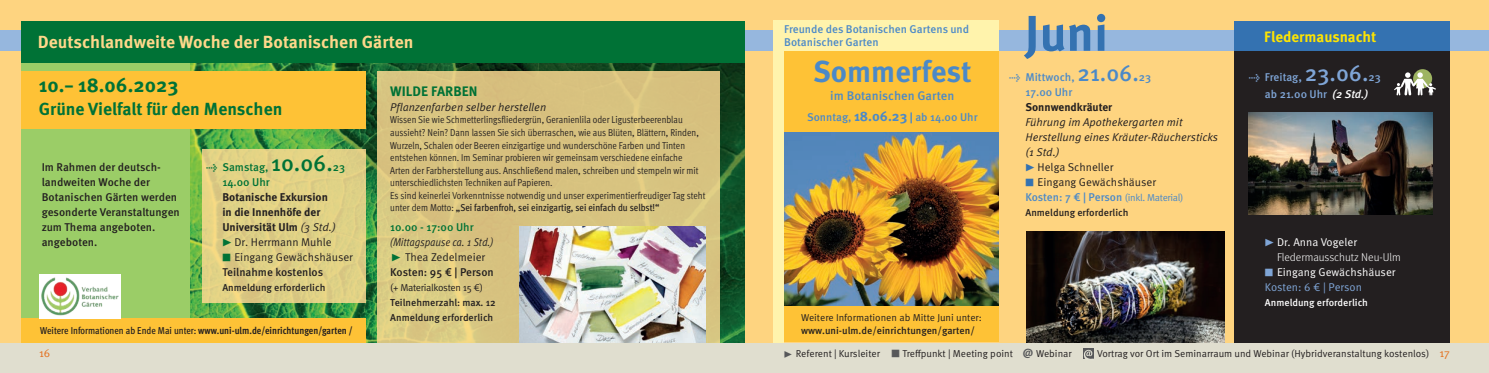
<style>
.page{position:relative;width:1489px;height:373px;background:#fff}
.page>*{position:absolute;margin:0;border:0;box-sizing:border-box;transform-origin:0 0}
.t1{font:700 50px "Meta OT";color:#3472b1}
.t2{font:700 30px "Meta OT";color:#4b89c8}
.t3{font:700 20px "Meta OT";color:#007236}
.t4{font:700 17.5px "Meta OT";color:#fed78a}
.t5{font:700 17.5px "Meta OT";color:#007236}
.t6{font:700 15px "Meta OT";color:#ffe501}
.t7{font:700 13.75px "Meta OT";color:#007236}
.t8{font:500 12.5px "Meta OT";color:#4b89c8}
.t9{font:500 11.25px/15px "Meta OT";color:#231f20}
.t10{font:500 11.25px/12.5px "Meta OT";color:#4b89c8}
.t11{font:11.25px/15px "Meta OT Norm Ita";color:#231f20}
.t12{font:11.25px "Meta OT Norm";color:#231f20}
.t13{font:700 11.25px/15px "Meta OT";color:#231f20}
.t14{font:11.25px/15px "Meta OT Norm";color:#fff}
.t15{font:500 11.25px/15px "Meta OT";color:#007236}
.t16{font:500 11.25px/17.5px "Meta OT";color:#7fa5d6;text-align:center}
.t17{font:300 11.25px "Meta OT";color:#fff}
.t18{font:11.25px "Meta OT Cond Norm Ita";letter-spacing:-.005em;color:#231f20}
.t19{font:11.25px "Meta OT Norm";color:#e4701e}
.t20{font:10px/12.5px "Meta OT Cond Norm";color:#231f20}
.t21{font:10px "Meta OT Norm";color:#231f20}
.t22{font:500 10px/15px "Meta OT";color:#231f20}
.t23{font:700 condensed 10px "Meta OT";color:#231f20}
.t24{font:500 condensed 10px "Meta OT";color:#231f20}
.t25{font:500 10px "Meta OT";color:#fff}
.t26{font:10px "Meta OT Norm";letter-spacing:-.035em;color:#231f20}
.s1{font-size:22.5px}
.s2{font-family:"Meta OT Norm Ita";font-weight:400}
.s3{font-size:21.25px;color:#007236}
.s4{font-family:"Meta OT";font-weight:500;font-size:10px;color:#007236}
.s5{font-weight:700;font-size:13.75px}
.s6{font-weight:700}
.s7{font-family:"Meta OT Cond Norm";font-weight:400;font-stretch:normal}
.s8{font-weight:500}
.s9{font-size:21.25px;color:#3472b1}
.s10{font-family:"Meta OT";font-weight:500;font-size:10px;color:#3472b1}
.s11{font-family:"Meta OT Norm";font-weight:400;font-size:10px}
.s12{font-size:12.5px}
.s13{font-style:italic;color:#fff}
.s14{font-size:21.25px;color:#7fa5d6}
.s15{font-family:"Meta OT";font-weight:500;font-size:10px;color:#7fa5d6}
.s16{color:#7fa5d6}
.s17{font-size:18.75px;color:#57585a}
.s18{font-family:"Meta OT";font-weight:500;color:#57585a}
.s19{font-family:"Meta OT";font-weight:700;font-size:11.62px;color:#57585a}
.s20{font-size:11.25px;color:#e4701e}
</style>
<div class="page">
<div style="left:0;top:0;width:1488px;height:372px;background:#fed480"></div>
<div style="left:780px;top:48px;width:218px;height:86px;background:#fec236"></div>
<div style="left:1234px;top:43px;width:215px;height:305px;background:#231f20"></div>
<img style="left:189px;top:62px;width:555px;height:280px">
<div style="left:21px;top:59px;width:168px;height:267px;background:#9bcd67"></div>
<div style="left:0;top:30px;width:1488px;height:21px;background:#96b7de"></div>
<div style="left:21px;top:318px;width:344px;height:28px;background:#fec236"></div>
<div style="left:39px;top:274px;width:82px;height:44px;background:#fff"></div>
<div style="left:377px;top:71px;width:342px;height:277px;background:linear-gradient(to bottom,#d7c07e,#dbca84)"></div>
<svg style="left:202px;top:149px;width:163px;height:153px;background:#dfcf84"></svg>
<div style="left:1234px;top:21px;width:215px;height:30px;background:#3472b1"></div>
<img style="left:783px;top:133px;width:215px;height:173px">
<div style="left:774px;top:306px;width:224px;height:35px;background:#fec236"></div>
<div style="left:772px;top:21px;width:11px;height:331px;background:#fff3ac"></div>
<img style="left:1248px;top:112px;width:184px;height:102px">
<img style="left:1026px;top:231px;width:198px;height:111px">
<img style="left:519px;top:226px;width:186px;height:116px">
<div style="left:0;top:342px;width:1488px;height:30px;background:#e0decf"></div>
<div style="left:21px;top:71px;width:344px;height:57px;background:#fec236"></div>
<div style="left:21px;top:21px;width:723px;height:41px;background:#007236"></div>
<div style="left:783px;top:21px;width:215px;height:30px;background:#fff3ac"></div>
<svg style="left:1412px;top:69px;width:19px;height:19px"></svg>
<svg style="left:1394px;top:72px;width:41px;height:23px"></svg>
<div style="left:1082px;top:347px;width:11px;height:11px;background:#57585a"></div>
<svg style="left:1083px;top:349px;width:10px;height:10px"></svg>
<img style="left:42px;top:277px;width:76px;height:37px">
<h3 class="t4" style="left:38px;top:31px;width:377px">Deutschlandweite Woche der Botanischen Gärten</h3>
<p class="t10" style="left:784px;top:23px;width:187px">Freunde des Botanischen Gartens und<br>Botanischer Garten</p>
<h3 class="t3" style="left:39px;top:73px;width:141px">10.– 18.06.2023</h3>
<h3 class="t5" style="left:39px;top:98px;width:245px">Grüne Vielfalt für den Menschen</h3>
<p class="t15" style="left:222px;top:159px;width:124px;text-indent:-16px">→ Samstag, <span class="s1">10.06.</span>23<br>14.00 Uhr</p>
<p class="t13" style="left:222px;top:189px;width:115px">Botanische Exkursion in die Innenhöfe der<br>Universität Ulm <span class="s2">(3 Std.)</span></p>
<p class="t12" style="left:221px;top:235px;width:112px"><span class="s3">▸</span> Dr. Herrmann Muhle</p>
<p class="t12" style="left:222px;top:250px;width:132px"><span class="s4">■</span> Eingang Gewächshäuser</p>
<p class="t9" style="left:222px;top:264px;width:102px">Teilnahme kostenlos</p>
<p class="t22" style="left:222px;top:280px;width:105px">Anmeldung erforderlich</p>
<h2 class="t2" style="left:813px;top:53px;width:160px">Sommerfest</h2>
<p class="t8" style="left:830px;top:88px;width:125px">im Botanischen Garten</p>
<p class="t10" style="left:807px;top:111px;width:172px">Sonntag, <span class="s5">18.06.23</span> <span class="s6">|</span> ab 14.00 Uhr</p>
<h3 class="t7" style="left:390px;top:82px;width:89px">WILDE FARBEN</h3>
<p class="t11" style="left:390px;top:99px;width:157px">Pflanzenfarben selber herstellen</p>
<p class="t20" style="left:390px;top:113px;width:317px">Wissen Sie wie Schmetterlingsfliedergrün, Geranienlila oder Ligusterbeerenblau aussieht? Nein? Dann lassen Sie sich überraschen, wie aus Blüten, Blättern, Rinden, Wurzeln, Schalen oder Beeren einzigartige und wunderschöne Farben und Tinten entstehen können. Im Seminar probieren wir gemeinsam verschiedene einfache<br>Arten der Farbherstellung aus. Anschließend malen, schreiben und stempeln wir mit unterschiedlichsten Techniken auf Papieren.<br>Es sind keinerlei Vorkenntnisse notwendig und unser experimentierfreudiger Tag steht</p>
<p class="t24" style="left:390px;top:201px;width:270px"><span class="s7">unter dem Motto:</span> „Sei farbenfroh, sei einzigartig, sei einfach du selbst!“</p>
<p class="t9" style="left:42px;top:159px;width:140px">Im Rahmen der deutsch&shy;landweiten Woche der<br>Botanischen Gärten werden gesonderte Veranstaltungen zum Thema angeboten. angeboten.</p>
<p class="t15" style="left:390px;top:219px;width:85px">10.00 - 17:00 Uhr</p>
<p class="t18" style="left:390px;top:235px;width:104px">(Mittagspause ca. 1 Std.)</p>
<p class="t12" style="left:390px;top:250px;width:96px"><span class="s3">▸</span> Thea Zedelmeier</p>
<p class="t9" style="left:390px;top:264px;width:105px">Kosten: 95 € | Person</p>
<p class="t26" style="left:390px;top:281px;width:94px">(+ Materialkosten 15 €)</p>
<p class="t22" style="left:390px;top:295px;width:107px">Teilnehmerzahl: max. 12<br>Anmeldung erforderlich</p>
<p class="t21" style="left:801px;top:311px;width:182px">Weitere Informationen ab Mitte Juni unter:</p>
<p class="t22" style="left:801px;top:322px;width:175px">www.uni-ulm.de/einrichtungen/garten/</p>
<p class="t23" style="left:40px;top:323px;width:314px"><span class="s8">Weitere Informationen ab Ende Mai unter:</span> www.uni-ulm.de/einrichtungen/garten /</p>
<h1 class="t1" style="left:1024px;top:2px;width:85px">Juni</h1>
<p class="t10" style="left:1025px;top:69px;width:127px;line-height:15px;text-indent:-16px">→ Mittwoch, <span class="s1">21.06.</span>23<br>17.00 Uhr</p>
<p class="t13" style="left:1025px;top:99px;width:88px">Sonnwendkräuter</p>
<p class="t11" style="left:1025px;top:114px;width:194px">Führung im Apothekergarten mit<br>Herstellung eines Kräuter-Räuchersticks (1 Std.)</p>
<p class="t12" style="left:1024px;top:160px;width:91px"><span class="s9">▸</span> Helga Schneller</p>
<p class="t12" style="left:1025px;top:175px;width:132px"><span class="s10">■</span> Eingang Gewächshäuser</p>
<p class="t10" style="left:1025px;top:191px;width:159px">Kosten: 7 € | Person <span class="s11">(inkl. Material)</span></p>
<p class="t22" style="left:1025px;top:205px;width:105px">Anmeldung erforderlich</p>
<h3 class="t6" style="left:1264px;top:27px;width:114px">Fledermausnacht</h3>
<p class="t16" style="left:1248px;top:68px;width:134px">→ Freitag<span class="s12">,</span> <span class="s1">23.06.</span>23 ab 21.00 Uhr <span class="s13">(2 Std.)</span></p>
<p class="t14" style="left:1263px;top:234px;width:95px"><span class="s14">▸</span> Dr. Anna Vogeler</p>
<p class="t17" style="left:1276px;top:250px;width:125px">Fledermausschutz Neu-Ulm</p>
<p class="t14" style="left:1264px;top:264px;width:132px"><span class="s15">■</span> Eingang Gewächshäuser<br><span class="s16">Kosten: 6 € | Person</span></p>
<p class="t25" style="left:1264px;top:296px;width:105px">Anmeldung erforderlich</p>
<p class="t19" style="left:39px;top:346px;width:13px">16</p>
<p class="t21" style="left:782px;top:347px;width:290px"><span class="s17">▸</span> Referent | Kursleiter <span class="s18">■</span> Treffpunkt | Meeting point <span class="s19">@</span> Webinar</p>
<p class="t21" style="left:1097px;top:347px;width:354px">Vortrag vor Ort im Seminarraum und Webinar (Hybridveranstaltung kostenlos) <span class="s20">17</span></p>
</div>
